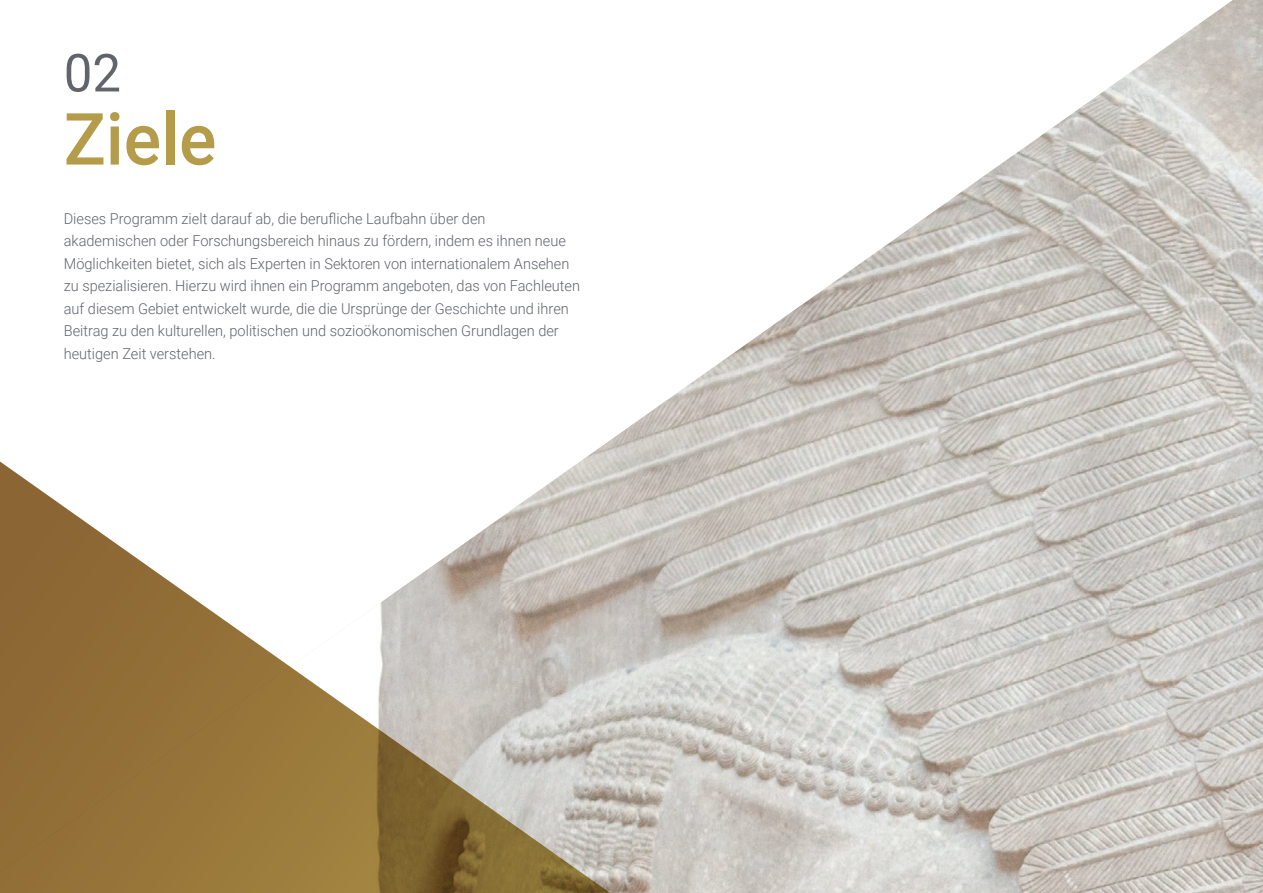
<style>
.page{position:relative;width:1263px;height:893px;background:#fff}
.page>*{position:absolute;margin:0;border:0;box-sizing:border-box;transform-origin:0 0}
.t1{font:500 72px "Roboto";color:#b49c4b}
.t2{font:52.5px "Roboto";color:#61646a}
.t3{font:300 15px/22.5px "Roboto";color:#61646a}
</style>
<div class="page">
<img style="left:602px;top:0;width:661px;height:893px">
<svg style="left:0;top:446px;width:640px;height:447px"></svg>
<h2 class="t2" style="left:64px;top:36px;width:59px">02</h2>
<h1 class="t1" style="left:64px;top:89px;width:154px">Ziele</h1>
<p class="t3" style="left:64px;top:207px;width:518px">Dieses Programm zielt darauf ab, die berufliche Laufbahn über den akademischen oder Forschungsbereich hinaus zu fördern, indem es ihnen neue Möglichkeiten bietet, sich als Experten in Sektoren von internationalem Ansehen zu spezialisieren. Hierzu wird ihnen ein Programm angeboten, das von Fachleuten auf diesem Gebiet entwickelt wurde, die die Ursprünge der Geschichte und ihren Beitrag zu den kulturellen, politischen und sozioökonomischen Grundlagen der heutigen Zeit verstehen.</p>
</div>
